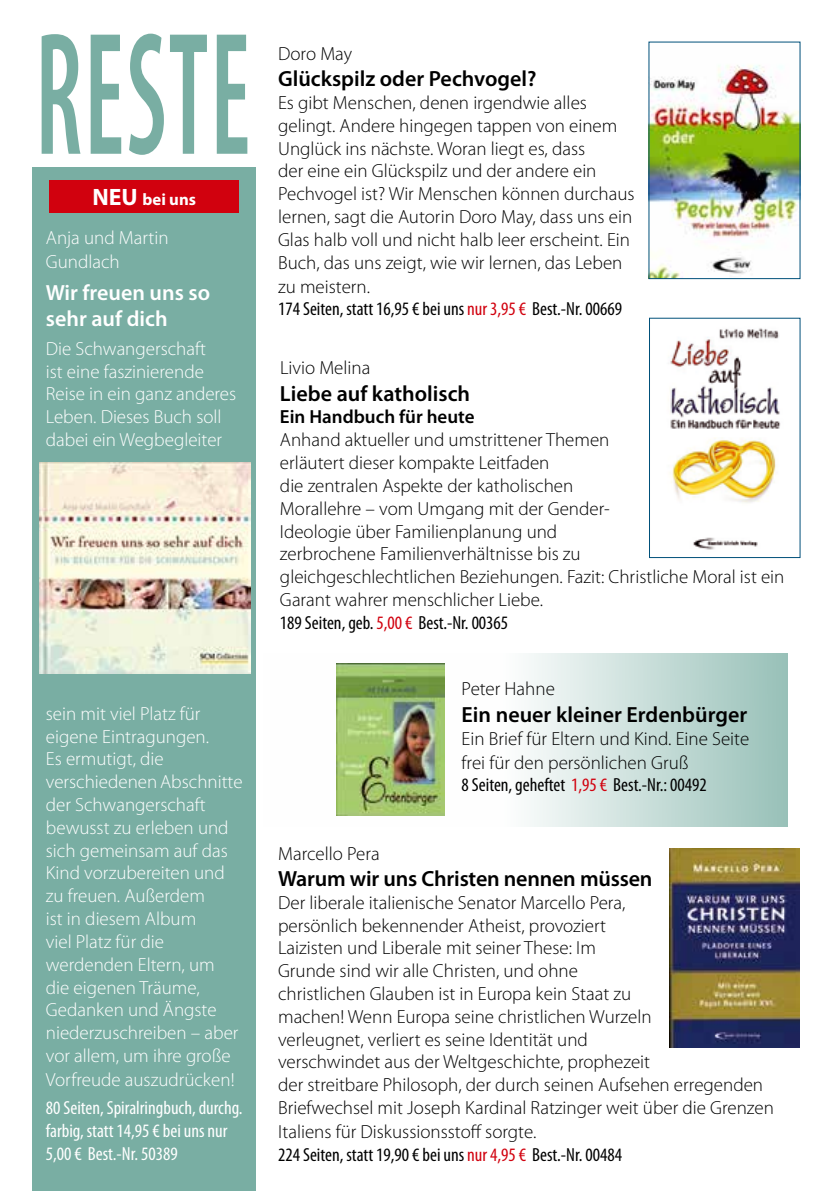
<style>
.page{position:relative;width:840px;height:1191px;background:#fff}
.page>*{position:absolute;margin:0;border:0;box-sizing:border-box;transform-origin:0 0}
.t1{font:600 condensed 176.6px "Myriad Pro";letter-spacing:.02em;color:#79aea3;scale:.6 1}
.t2{font:600 22px "Myriad Pro";color:#000}
.t3{font:600 22px/26.4px "Myriad Pro";color:#fff}
.t4{font:300 19px/23px "Myriad Pro";color:#000}
.t5{font:300 19px/22.8px "Myriad Pro";color:#fff}
.t6{font:condensed 19px/22.8px "Myriad Pro";color:#fff}
.t7{font:600 19px "Myriad Pro";color:#000}
.t8{font:700 16.6px "Myriad Pro";color:#fff}
.s1{font-size:23.8px}
.s2{font-weight:400;font-stretch:condensed}
.s3{font-weight:400;font-stretch:condensed;color:#d1010e}
</style>
<div class="page">
<svg style="left:336px;top:653px;width:451px;height:173px"></svg>
<div style="left:33px;top:167px;width:223px;height:1024px;background:#79aea3"></div>
<img style="left:40px;top:462px;width:210px;height:212px">
<img style="left:650px;top:65px;width:147px;height:212px">
<img style="left:336px;top:663px;width:108px;height:152px">
<img style="left:670px;top:328px;width:111px;height:222px">
<div style="left:649px;top:318px;width:150px;height:240px;border:1px solid #00507a"></div>
<div style="left:50px;top:180px;width:189px;height:33px;background:#d1010e"></div>
<img style="left:669px;top:848px;width:130px;height:199px">
<h1 class="t1" style="left:35px;top:-1px;width:359px">RESTE</h1>
<p class="t8" style="left:92px;top:190px;width:105px"><span class="s1">NEU</span> bei uns</p>
<p class="t5" style="left:46px;top:226px;width:124px;line-height:24px">Anja und Martin<br>Gundlach</p>
<p class="t3" style="left:46px;top:280px;width:166px">Wir freuen uns so sehr auf dich</p>
<p class="t5" style="left:46px;top:337px;width:192px">Die Schwangerschaft<br>ist eine faszinierende<br>Reise in ein ganz anderes<br>Leben. Dieses Buch soll dabei ein Wegbegleiter</p>
<p class="t5" style="left:46px;top:702px;width:198px">sein mit viel Platz für eigene Eintragungen.<br>Es ermutigt, die verschiedenen Abschnitte der Schwangerschaft bewusst zu erleben und sich gemeinsam auf das<br>Kind vorzubereiten und zu freuen. Außerdem<br>ist in diesem Album<br>viel Platz für die werdenden Eltern, um die eigenen Träume,<br>Gedanken und Ängste niederzuschreiben – aber vor allem, um ihre große<br>Vorfreude auszudrücken!</p>
<p class="t6" style="left:46px;top:1097px;width:198px">80 Seiten, Spiralringbuch, durchg. farbig, statt 14,95 € bei uns nur<br>5,00 € Best.-Nr. 50389</p>
<p class="t4" style="left:278px;top:42px;width:75px">Doro May</p>
<p class="t2" style="left:278px;top:67px;width:260px">Glückspilz oder Pechvogel?</p>
<p class="t4" style="left:278px;top:91px;width:358px">Es gibt Menschen, denen irgendwie alles gelingt. Andere hingegen tappen von einem Unglück ins nächste. Woran liegt es, dass<br>der eine ein Glückspilz und der andere ein Pechvogel ist? Wir Menschen können durchaus lernen, sagt die Autorin Doro May, dass uns ein Glas halb voll und nicht halb leer erscheint. Ein Buch, das uns zeigt, wie wir lernen, das Leben zu meistern.<br><span class="s2">174 Seiten, statt 16,95 € bei uns</span> <span class="s3">nur 3,95 €</span> <span class="s2">Best.-Nr. 00669</span></p>
<p class="t4" style="left:280px;top:357px;width:92px">Livio Melina</p>
<p class="t2" style="left:280px;top:381px;width:191px">Liebe auf katholisch</p>
<p class="t7" style="left:280px;top:406px;width:196px">Ein Handbuch für heute</p>
<p class="t4" style="left:280px;top:429px;width:505px">Anhand aktueller und umstrittener Themen<br>erläutert dieser kompakte Leitfaden<br>die zentralen Aspekte der katholischen<br>Morallehre – vom Umgang mit der Gender-<br>Ideologie über Familienplanung und<br>zerbrochene Familienverhältnisse bis zu<br>gleichgeschlechtlichen Beziehungen. Fazit: Christliche Moral ist ein Garant wahrer menschlicher Liebe.<br><span class="s2">189 Seiten, geb.</span> <span class="s3">5,00 €</span> <span class="s2">Best.-Nr. 00365</span></p>
<p class="t4" style="left:461px;top:678px;width:95px">Peter Hahne</p>
<p class="t2" style="left:461px;top:702px;width:287px">Ein neuer kleiner Erdenbürger</p>
<p class="t4" style="left:461px;top:727px;width:289px">Ein Brief für Eltern und Kind. Eine Seite frei für den persönlichen Gruß<br><span class="s2">8 Seiten, geheftet</span> <span class="s3">1,95 €</span> <span class="s2">Best.-Nr.: 00492</span></p>
<p class="t4" style="left:278px;top:842px;width:103px">Marcello Pera</p>
<p class="t2" style="left:278px;top:866px;width:375px">Warum wir uns Christen nennen müssen</p>
<p class="t4" style="left:278px;top:891px;width:497px">Der liberale italienische Senator Marcello Pera,<br>persönlich bekennender Atheist, provoziert<br>Laizisten und Liberale mit seiner These: Im<br>Grunde sind wir alle Christen, und ohne<br>christlichen Glauben ist in Europa kein Staat zu<br>machen! Wenn Europa seine christlichen Wurzeln<br>verleugnet, verliert es seine Identität und<br>verschwindet aus der Weltgeschichte, prophezeit<br>der streitbare Philosoph, der durch seinen Aufsehen erregenden Briefwechsel mit Joseph Kardinal Ratzinger weit über die Grenzen Italiens für Diskussionsstoff sorgte.<br><span class="s2">224 Seiten, statt 19,90 € bei uns</span> <span class="s3">nur 4,95 €</span> <span class="s2">Best.-Nr. 00484</span></p>
</div>
